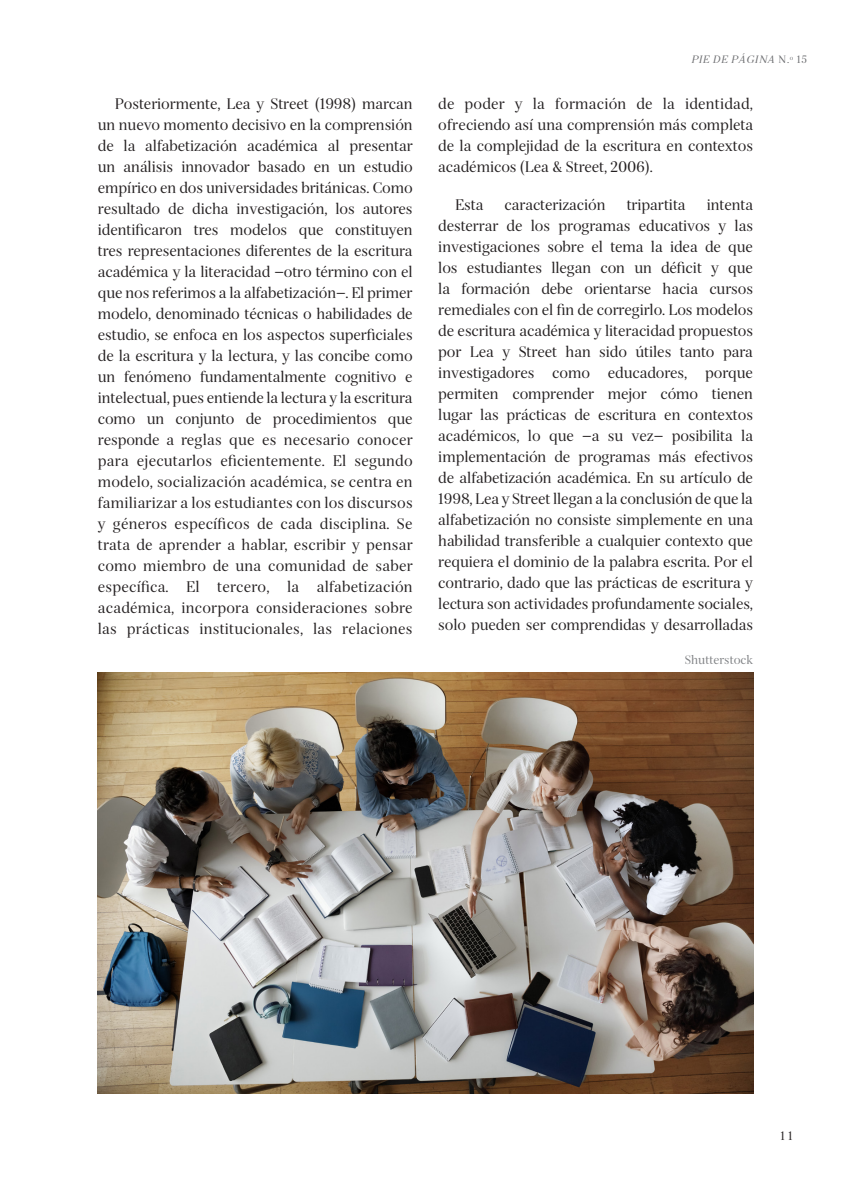
<style>
.page{position:relative;width:851px;height:1191px;background:#fff}
.page>*{position:absolute;margin:0;border:0;box-sizing:border-box;transform-origin:0 0}
.Parrafo{font:15px/21px "Serif 72 Beta";letter-spacing:-.01em;color:#231f20;text-align:justify}
.PARRAFO_EDITORIAL{font:12px "Serif 72 Beta";color:#808285}
.t1{font:12px "Serif 72 Beta";color:#231f20}
.t2{font:italic 10.5px "Serif 72 Beta";letter-spacing:.06em;color:#6c6d70}
.s1{font-style:normal}
</style>
<div class="page">
<img style="left:98px;top:673px;width:655px;height:420px">
<p class="t2" style="left:691px;top:53px;width:117px">PIE DE PÁGINA <span class="s1">N.</span><sup>o</sup> <span class="s1">15</span></p>
<p class="Parrafo" style="left:98px;top:93px;width:316px;text-indent:17px">Posteriormente, Lea y Street (1998) marcan un nuevo momento decisivo en la comprensión de la alfabetización académica al presentar un análisis innovador basado en un estudio empírico en dos universidades británicas. Como resultado de dicha investigación, los autores identificaron tres modelos que constituyen tres representaciones diferentes de la escritura académica y la literacidad —otro término con el que nos referimos a la alfabetización—. El primer modelo, denominado técnicas o habilidades de estudio, se enfoca en los aspectos superficiales de la escritura y la lectura, y las concibe como un fenómeno fundamentalmente cognitivo e intelectual, pues entiende la lectura y la escritura como un conjunto de procedimientos que responde a reglas que es necesario conocer para ejecutarlos eficientemente. El segundo modelo, socialización académica, se centra en familiarizar a los estudiantes con los discursos y géneros específicos de cada disciplina. Se trata de aprender a hablar, escribir y pensar como miembro de una comunidad de saber específica. El tercero, la alfabetización académica, incorpora consideraciones sobre las prácticas institucionales, las relaciones</p>
<p class="Parrafo" style="left:438px;top:93px;width:316px">de poder y la formación de la identidad, ofreciendo así una comprensión más completa de la complejidad de la escritura en contextos académicos (Lea &amp; Street, 2006).</p>
<p class="Parrafo" style="left:455px;top:194px;width:30px">Esta</p>
<p class="Parrafo" style="left:504px;top:194px;width:103px">caracterización</p>
<p class="Parrafo" style="left:626px;top:194px;width:60px">tripartita</p>
<p class="Parrafo" style="left:438px;top:194px;width:316px;text-indent:268px">intenta desterrar de los programas educativos y las investigaciones sobre el tema la idea de que los estudiantes llegan con un déficit y que la formación debe orientarse hacia cursos remediales con el fin de corregirlo. Los modelos de escritura académica y literacidad propuestos por Lea y Street han sido útiles tanto para investigadores como educadores, porque permiten comprender mejor cómo tienen lugar las prácticas de escritura en contextos académicos, lo que —a su vez— posibilita la implementación de programas más efectivos de alfabetización académica. En su artículo de 1998, Lea y Street llegan a la conclusión de que la alfabetización no consiste simplemente en una habilidad transferible a cualquier contexto que requiera el dominio de la palabra escrita. Por el contrario, dado que las prácticas de escritura y lectura son actividades profundamente sociales, solo pueden ser comprendidas y desarrolladas</p>
<p class="PARRAFO_EDITORIAL" style="left:684px;top:652px;width:70px">Shutterstock</p>
<p class="t1" style="left:780px;top:1129px;width:14px">1 1</p>
</div>
